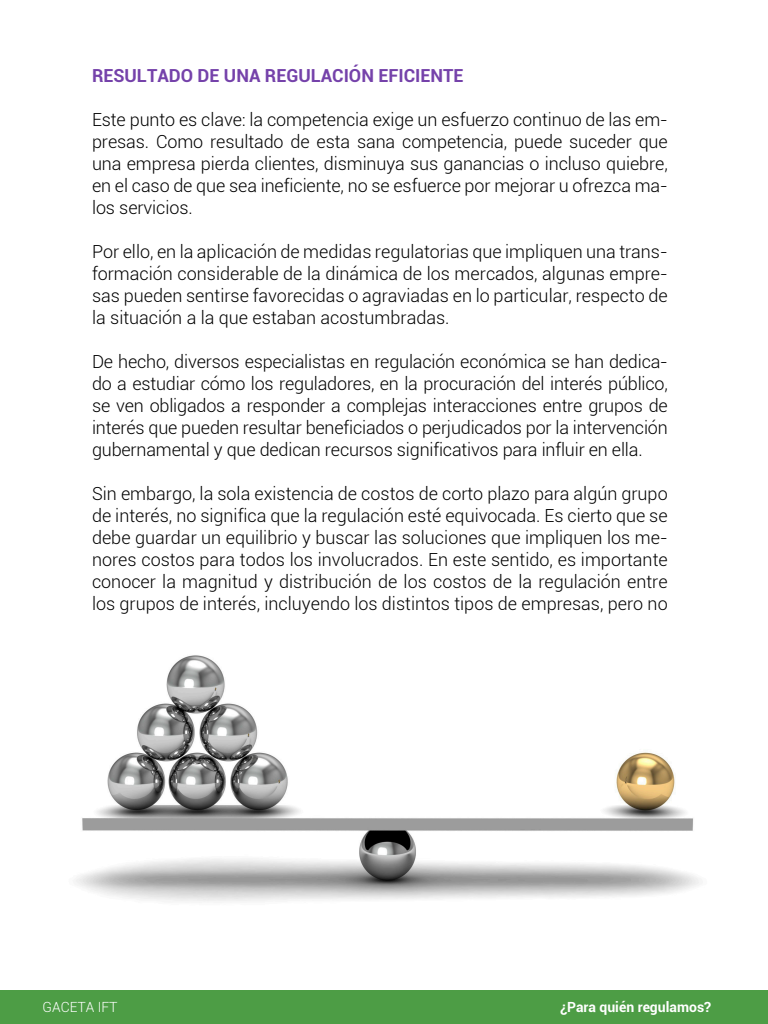
<style>
.page{position:relative;width:768px;height:1024px;background:#fff}
.page>*{position:absolute;margin:0;border:0;box-sizing:border-box;transform-origin:0 0}
.Cpo_Txt{font:300 18px/22px "Roboto";color:#000;text-align:justify}
.Intermedios{font:700 18px "Roboto";color:#7542aa}
.t1{font:700 14px "Roboto";color:#fff}
.t2{font:300 14px "Roboto";color:#fff}
</style>
<div class="page">
<img style="left:75px;top:655px;width:624px;height:247px">
<div style="left:0;top:990px;width:768px;height:34px;background:#4d9d45"></div>
<p class="Intermedios" style="left:92px;top:63px;width:373px">RESULTADO DE UNA REGULACIÓN EFICIENTE</p>
<p class="Cpo_Txt" style="left:92px;top:108px;width:577px">Este punto es clave: la competencia exige un esfuerzo continuo de las em&shy;presas. Como resultado de esta sana competencia, puede suceder que una empresa pierda clientes, disminuya sus ganancias o incluso quiebre, en el caso de que sea ineficiente, no se esfuerce por mejorar u ofrezca ma&shy;los servicios.</p>
<p class="Cpo_Txt" style="left:92px;top:240px;width:577px">Por ello, en la aplicación de medidas regulatorias que impliquen una trans&shy;formación considerable de la dinámica de los mercados, algunas empre&shy;sas pueden sentirse favorecidas o agraviadas en lo particular, respecto de la situación a la que estaban acostumbradas.</p>
<p class="Cpo_Txt" style="left:92px;top:350px;width:577px">De hecho, diversos especialistas en regulación económica se han dedica&shy;do a estudiar cómo los reguladores, en la procuración del interés público, se ven obligados a responder a complejas interacciones entre grupos de interés que pueden resultar beneficiados o perjudicados por la intervención gubernamental y que dedican recursos significativos para influir en ella.</p>
<p class="Cpo_Txt" style="left:92px;top:482px;width:577px">Sin embargo, la sola existencia de costos de corto plazo para algún grupo de interés, no significa que la regulación esté equivocada. Es cierto que se debe guardar un equilibrio y buscar las soluciones que impliquen los me&shy;nores costos para todos los involucrados. En este sentido, es importante conocer la magnitud y distribución de los costos de la regulación entre los grupos de interés, incluyendo los distintos tipos de empresas, pero no</p>
<p class="t2" style="left:43px;top:997px;width:77px">GACETA IFT</p>
<p class="t1" style="left:560px;top:997px;width:153px">¿Para quién regulamos?</p>
</div>
